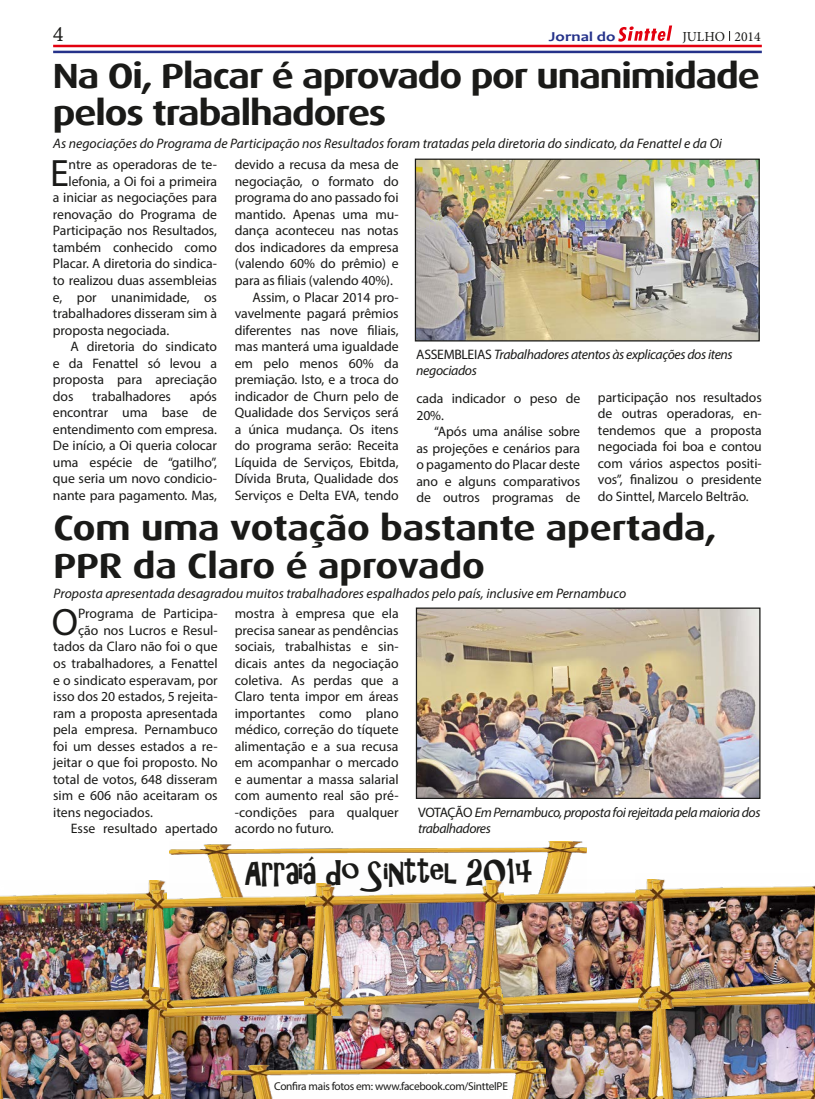
<style>
.page{position:relative;width:815px;height:1099px;background:#fff}
.page>*{position:absolute;margin:0;border:0;box-sizing:border-box;transform-origin:0 0}
.t1{font:38.25px "Myriad Pro";color:#1a1a18}
.t2{font:700 35px/37.5px "Dax Wide";letter-spacing:-.03em;color:#1a1a18}
.t3{font:700 35px/37.5px "Dax Wide";letter-spacing:-.005em;color:#1a1a18}
.t4{font:33.88px "ARCHRISTY";letter-spacing:-.025em;color:#1a1a18}
.t5{font:20px "Calisto";color:#1a1a18}
.t6{font:13.75px/16.5px "Myriad Pro";letter-spacing:-.005em;color:#1a1a18;text-align:justify}
.t7{font:italic 13.75px "Myriad Pro";color:#1a1a18}
.t8{font:italic 13.75px/15.6px "Myriad Pro";letter-spacing:-.03em;color:#1a1a18}
.t9{font:italic 13.75px/16.5px "Myriad Pro";letter-spacing:-.025em;color:#1a1a18}
.t10{font:13.75px "Minion Pro";color:#1a1a18}
.t11{font:700 13.75px "Candara";color:#25328a;scale:1.22 1}
.t12{font:11.38px "Myriad Pro";letter-spacing:-.025em;color:#1a1a18}
.s1{font-style:normal}
</style>
<div class="page">
<hr style="left:53px;top:51px;width:709px;height:2px;background:#25328a">
<hr style="left:53px;top:45px;width:709px;height:2px;background:#e3000f">
<svg style="left:618px;top:25px;width:54px;height:17px"></svg>
<img style="left:417px;top:160px;width:341px;height:179px">
<div style="left:415px;top:158px;width:345px;height:183px;border:1px solid #1a1a18"></div>
<img style="left:418px;top:609px;width:340px;height:188px">
<div style="left:416px;top:607px;width:344px;height:192px;border:1px solid #1a1a18"></div>
<img style="left:169px;top:842px;width:417px;height:41px">
<img style="left:502px;top:1014px;width:136px;height:84px">
<img style="left:638px;top:1007px;width:177px;height:91px">
<img style="left:0;top:880px;width:166px;height:107px">
<img style="left:136px;top:883px;width:170px;height:109px">
<img style="left:467px;top:879px;width:197px;height:135px">
<img style="left:305px;top:981px;width:197px;height:80px">
<img style="left:635px;top:879px;width:180px;height:128px">
<img style="left:166px;top:992px;width:169px;height:106px">
<img style="left:0;top:987px;width:166px;height:111px">
<img style="left:306px;top:880px;width:197px;height:135px">
<img style="left:221px;top:1061px;width:325px;height:37px">
<h3 class="t5" style="left:53px;top:23px;width:12px">4</h3>
<p class="t11" style="left:549px;top:28px;width:56px">Jornal do</p>
<p class="t10" style="left:682px;top:27px;width:80px">JULHO 2014</p>
<h2 class="t2" style="left:53px;top:57px;width:709px">Na Oi, Placar é aprovado por unanimidade pelos trabalhadores</h2>
<p class="t7" style="left:53px;top:135px;width:670px">As negociações do Programa de Participação nos Resultados foram tratadas pela diretoria do sindicato, da Fenattel e da Oi</p>
<h1 class="t1" style="left:50px;top:149px;width:20px">E</h1>
<p class="t6" style="left:69px;top:156px;width:150px">ntre as operadoras de te-</p>
<p class="t6" style="left:235px;top:156px;width:165px">devido a recusa da mesa de</p>
<p class="t6" style="left:235px;top:173px;width:165px">negociação, o formato do</p>
<p class="t6" style="left:235px;top:189px;width:165px">programa do ano passado foi</p>
<p class="t6" style="left:235px;top:206px;width:165px">mantido. Apenas uma mu-</p>
<p class="t6" style="left:235px;top:222px;width:165px">dança aconteceu nas notas</p>
<p class="t6" style="left:235px;top:239px;width:165px">dos indicadores da empresa</p>
<p class="t6" style="left:235px;top:255px;width:165px">(valendo 60% do prêmio) e</p>
<p class="t6" style="left:235px;top:272px;width:160px">para as filiais (valendo 40%).</p>
<p class="t6" style="left:252px;top:288px;width:148px">Assim, o Placar 2014 pro-</p>
<p class="t6" style="left:235px;top:305px;width:165px">vavelmente pagará prêmios</p>
<p class="t6" style="left:235px;top:321px;width:165px">diferentes nas nove filiais,</p>
<p class="t6" style="left:235px;top:338px;width:165px">mas manterá uma igualdade</p>
<p class="t6" style="left:235px;top:354px;width:165px">em pelo menos 60% da</p>
<p class="t6" style="left:235px;top:371px;width:165px">premiação. Isto, e a troca do</p>
<p class="t6" style="left:235px;top:387px;width:165px">indicador de Churn pelo de</p>
<p class="t6" style="left:235px;top:404px;width:165px">Qualidade dos Serviços será</p>
<p class="t6" style="left:235px;top:420px;width:165px">a única mudança. Os itens</p>
<p class="t6" style="left:235px;top:437px;width:165px">do programa serão: Receita</p>
<p class="t6" style="left:235px;top:453px;width:165px">Líquida de Serviços, Ebitda,</p>
<p class="t6" style="left:235px;top:470px;width:165px">Dívida Bruta, Qualidade dos</p>
<p class="t6" style="left:235px;top:486px;width:165px">Serviços e Delta EVA, tendo</p>
<p class="t6" style="left:69px;top:173px;width:150px">lefonia, a Oi foi a primeira</p>
<p class="t6" style="left:53px;top:189px;width:166px">a iniciar as negociações para</p>
<p class="t6" style="left:53px;top:206px;width:166px">renovação do Programa de</p>
<p class="t6" style="left:53px;top:222px;width:166px">Participação nos Resultados,</p>
<p class="t6" style="left:53px;top:239px;width:166px">também conhecido como</p>
<p class="t6" style="left:53px;top:255px;width:166px">Placar. A diretoria do sindica-</p>
<p class="t6" style="left:53px;top:272px;width:166px">to realizou duas assembleias</p>
<p class="t6" style="left:53px;top:288px;width:166px">e, por unanimidade, os</p>
<p class="t6" style="left:53px;top:305px;width:166px">trabalhadores disseram sim à</p>
<p class="t6" style="left:53px;top:321px;width:118px">proposta negociada.</p>
<p class="t6" style="left:71px;top:338px;width:148px">A diretoria do sindicato</p>
<p class="t6" style="left:53px;top:354px;width:166px">e da Fenattel só levou a</p>
<p class="t6" style="left:53px;top:371px;width:166px">proposta para apreciação</p>
<p class="t6" style="left:53px;top:387px;width:22px">dos</p>
<p class="t6" style="left:92px;top:387px;width:80px">trabalhadores</p>
<p class="t9" style="left:416px;top:346px;width:318px"><span class="s1">ASSEMBLEIAS</span> Trabalhadores atentos às explicações dos itens negociados</p>
<p class="t6" style="left:53px;top:387px;width:166px;text-indent:137px">após encontrar uma base de entendimento com empresa.<br>De início, a Oi queria colocar uma espécie de “gatilho”, que seria um novo condicio&shy;nante para pagamento. Mas,</p>
<p class="t6" style="left:598px;top:389px;width:165px">participação nos resultados de outras operadoras, en&shy;tendemos que a proposta negociada foi boa e contou com vários aspectos positi&shy;vos”, finalizou o presidente do Sinttel, Marcelo Beltrão.</p>
<p class="t6" style="left:416px;top:390px;width:165px">cada indicador o peso de<br>20%.</p>
<p class="t6" style="left:416px;top:423px;width:165px;text-indent:18px">“Após uma análise sobre as projeções e cenários para o pagamento do Placar deste ano e alguns comparativos de outros programas de</p>
<h2 class="t3" style="left:54px;top:509px;width:665px">Com uma votação bastante apertada,<br>PPR da Claro é aprovado</h2>
<p class="t7" style="left:54px;top:584px;width:574px">Proposta apresentada desagradou muitos trabalhadores espalhados pelo país, inclusive em Pernambuco</p>
<h1 class="t1" style="left:52px;top:598px;width:28px">O</h1>
<p class="t6" style="left:78px;top:605px;width:141px">Programa de Participa-</p>
<p class="t6" style="left:78px;top:622px;width:141px">ção nos Lucros e Resul-</p>
<p class="t6" style="left:53px;top:638px;width:166px">tados da Claro não foi o que</p>
<p class="t6" style="left:53px;top:655px;width:166px">os trabalhadores, a Fenattel</p>
<p class="t6" style="left:53px;top:671px;width:166px">e o sindicato esperavam, por</p>
<p class="t6" style="left:53px;top:688px;width:166px">isso dos 20 estados, 5 rejeita-</p>
<p class="t6" style="left:53px;top:704px;width:166px">ram a proposta apresentada</p>
<p class="t6" style="left:53px;top:721px;width:166px">pela empresa. Pernambuco</p>
<p class="t6" style="left:53px;top:737px;width:166px">foi um desses estados a re-</p>
<p class="t6" style="left:53px;top:754px;width:166px">jeitar o que foi proposto. No</p>
<p class="t6" style="left:53px;top:770px;width:166px">total de votos, 648 disseram</p>
<p class="t6" style="left:53px;top:787px;width:166px">sim e 606 não aceitaram os</p>
<p class="t6" style="left:53px;top:803px;width:101px">itens negociados.</p>
<p class="t6" style="left:71px;top:820px;width:148px">Esse resultado apertado</p>
<p class="t6" style="left:235px;top:605px;width:165px">mostra à empresa que ela precisa sanear as pendências sociais, trabalhistas e sin&shy;dicais antes da negociação coletiva. As perdas que a Claro tenta impor em áreas importantes como plano médico, correção do tíquete alimentação e a sua recusa em acompanhar o mercado e aumentar a massa salarial com aumento real são pré--condições para qualquer acordo no futuro.</p>
<p class="t8" style="left:418px;top:804px;width:344px"><span class="s1">VOTAÇÃO</span> Em Pernambuco, proposta foi rejeitada pela maioria dos trabalhadores</p>
<h3 class="t4" style="left:245px;top:852px;width:290px">ARRAIÁ DO SINTTEL 2014</h3>
<p class="t12" style="left:274px;top:1078px;width:235px">Confira mais fotos em: www.facebook.com/SinttelPE</p>
</div>
